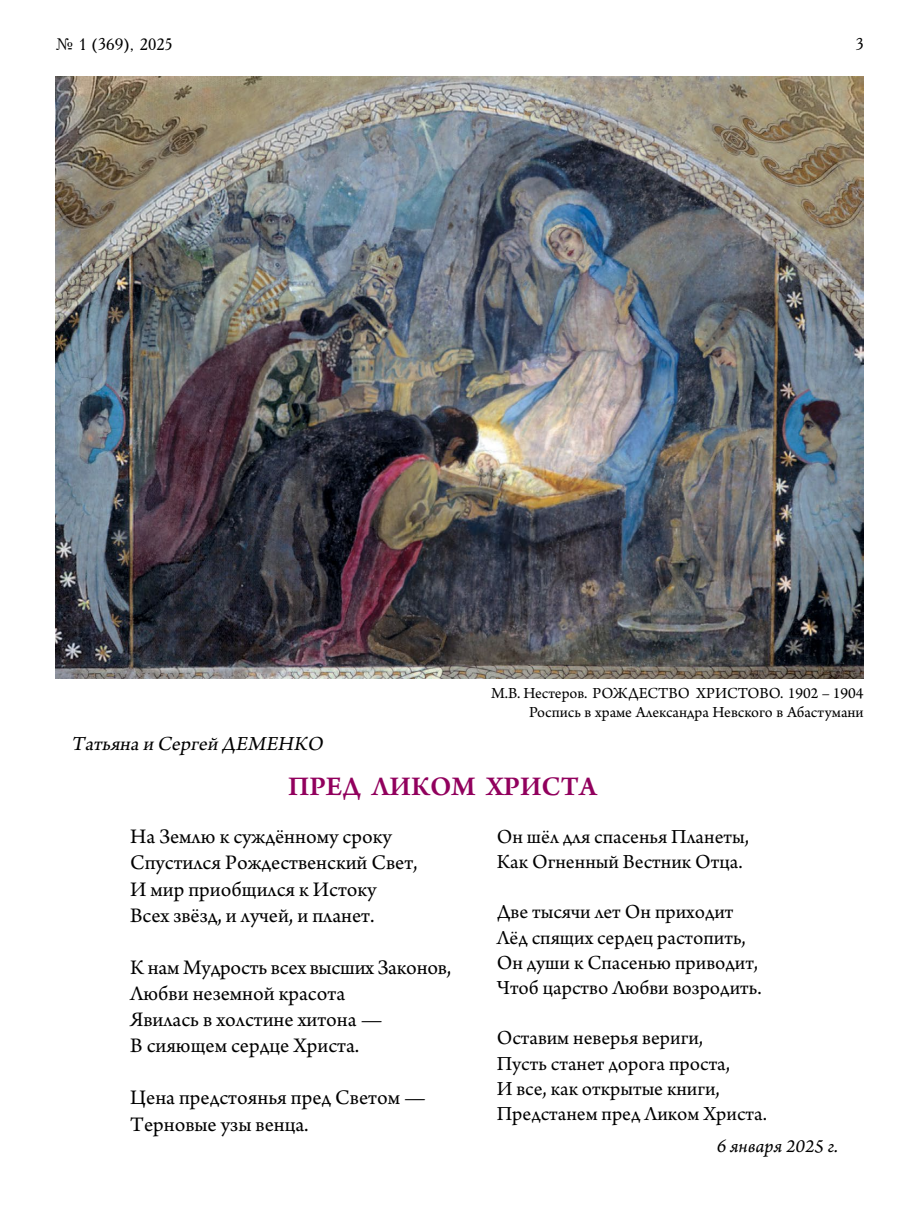
<style>
.page{position:relative;width:919px;height:1221px;background:#fff}
.page>*{position:absolute;margin:0;border:0;box-sizing:border-box;transform-origin:0 0}
.t1{font:600 28.5px "Arno Pro";color:#91005d}
.t2{font:21.75px/26.1px "Arno Pro";color:#000}
.t3{font:21px/25.2px "Arno Pro";color:#000}
.t4{font:italic 21px "Arno Pro";color:#000}
.t5{font:19.5px "Arno Pro Italic Sm Text";color:#000}
.t6{font:16.5px "Academy";color:#000}
.t7{font:16.2px/18.6px "Arno Pro";color:#000;text-align:right}
</style>
<div class="page">
<img style="left:55px;top:77px;width:808px;height:601px">
<p class="t6" style="left:55px;top:34px;width:119px">№ 1 (369), 2025</p>
<p class="t6" style="left:855px;top:34px;width:9px">3</p>
<p class="t7" style="left:491px;top:685px;width:374px">М.В. Нестеров. РОЖДЕСТВО ХРИСТОВО. 1902 – 1904<br>Роспись в храме Александра Невского в Абастумани</p>
<p class="t4" style="left:71px;top:732px;width:258px">Татьянаи Сергей ДЕМЕНКО</p>
<h1 class="t1" style="left:288px;top:769px;width:310px">ПРЕД ЛИКОМ ХРИСТА</h1>
<p class="t2" style="left:130px;top:824px;width:289px">На Землю к суждённому сроку<br>Спустился Рождественский Свет,<br>И мир приобщился к Истоку<br>Всех звёзд, и лучей, и планет.</p>
<p class="t2" style="left:130px;top:955px;width:322px">К нам Мудрость всех высших Законов,<br>Любви неземной красота<br>Явилась в холстине хитона —<br>В сияющем сердце Христа.</p>
<p class="t2" style="left:130px;top:1085px;width:297px">Цена предстоянья пред Светом —<br>Терновые узы венца.</p>
<p class="t3" style="left:496px;top:825px;width:254px">Он шёл для спасенья Планеты,<br>Как Огненный Вестник Отца.</p>
<p class="t3" style="left:496px;top:900px;width:266px">Две тысячи лет Он приходит<br>Лёд спящих сердец растопить,<br>Он души к Спасенью приводит,<br>Чтоб царство Любви возродить.</p>
<p class="t3" style="left:496px;top:1026px;width:272px">Оставим неверья вериги,<br>Пусть станет дорога проста,<br>И все, как открытые книги,<br>Предстанем пред Ликом Христа.</p>
<p class="t5" style="left:716px;top:1134px;width:123px">6 января 2025 г.</p>
</div>
